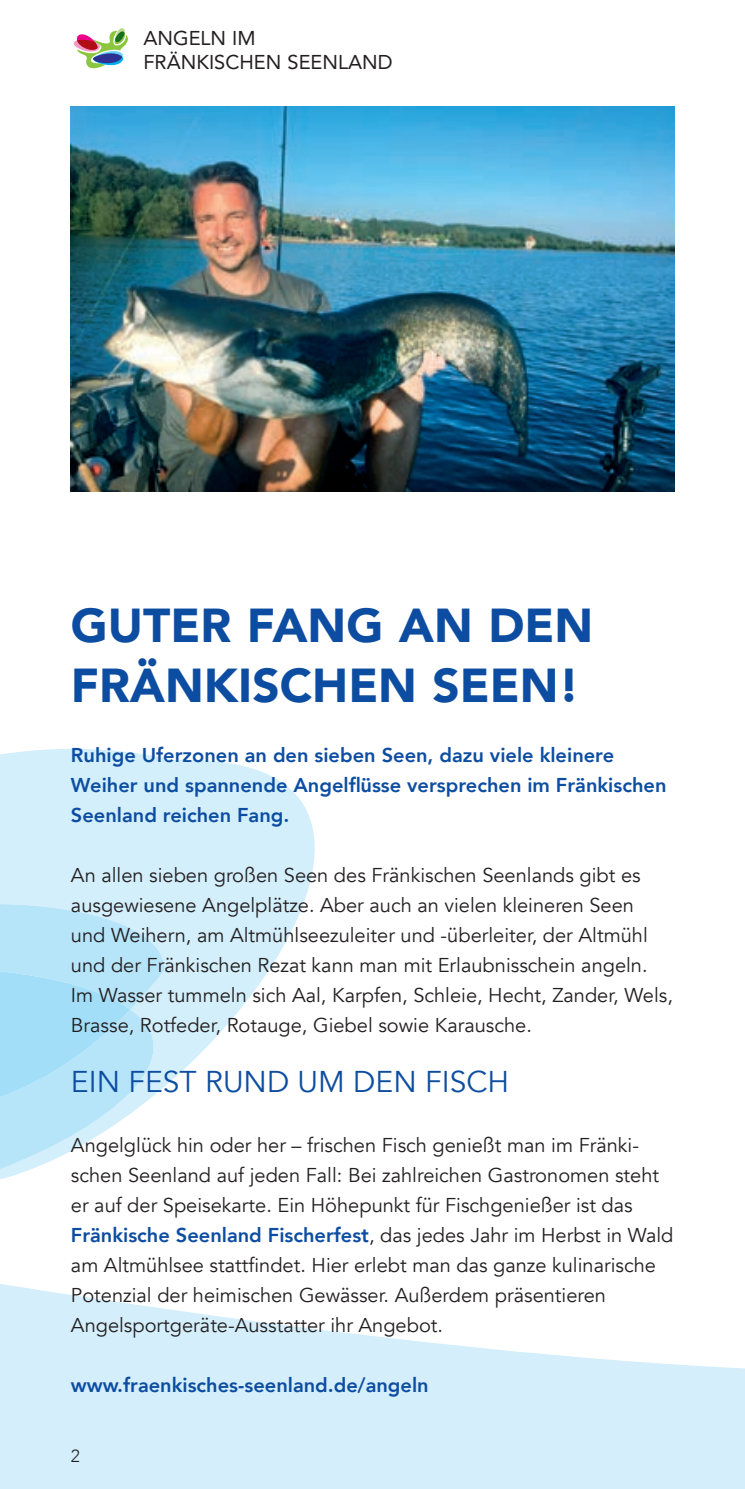
<style>
.page{position:relative;width:745px;height:1489px;background:#fff}
.page>*{position:absolute;margin:0;border:0;box-sizing:border-box;transform-origin:0 0}
.t1{font:900 47.5px/60px "Avenir";color:#0d4da1}
.t2{font:30px "Avenir";color:#0d4da1}
.t3{font:20px/30px "Avenir";color:#231f20}
.t4{font:800 20px/30px "Avenir";color:#0d4da1}
.t5{font:20px/24px "Avenir";color:#231f20}
.t6{font:300 17.5px "Avenir";color:#231f20}
.s1{font-weight:800;color:#0d4da1}
</style>
<div class="page">
<svg style="left:74px;top:28px;width:54px;height:40px"></svg>
<svg style="left:0;top:1284px;width:744px;height:204px;fill:#d4effb"></svg>
<svg style="left:0;top:749px;width:315px;height:430px;fill:#d3effb"></svg>
<svg style="left:0;top:904px;width:189px;height:265px"></svg>
<svg style="left:0;top:971px;width:130px;height:126px;background:#aae0f8"></svg>
<img style="left:71px;top:106px;width:602px;height:385px">
<p class="t5" style="left:143px;top:26px;width:250px">ANGELN IM<br>FRÄNKISCHEN SEENLAND</p>
<h1 class="t1" style="left:71px;top:594px;width:523px">GUTER FANG AN DEN<br>FRÄNKISCHEN SEEN!</h1>
<p class="t4" style="left:71px;top:739px;width:596px">Ruhige Uferzonen an den sieben Seen, dazu viele kleinere<br>Weiher und spannende Angelflüsse versprechen im Fränkischen<br>Seenland reichen Fang.</p>
<p class="t3" style="left:71px;top:860px;width:603px">An allen sieben großen Seen des Fränkischen Seenlands gibt es ausgewiesene Angelplätze. Aber auch an vielen kleineren Seen und Weihern, am Altmühlseezuleiter und -überleiter, der Altmühl und der Fränkischen Rezat kann man mit Erlaubnisschein angeln.<br>Im Wasser tummeln sich Aal, Karpfen, Schleie, Hecht, Zander, Wels, Brasse, Rotfeder, Rotauge, Giebel sowie Karausche.</p>
<h2 class="t2" style="left:71px;top:1063px;width:439px">EIN FEST RUND UM DEN FISCH</h2>
<p class="t3" style="left:71px;top:1130px;width:603px">Angelglück hin oder her – frischen Fisch genießt man im Fränki&shy;schen Seenland auf jeden Fall: Bei zahlreichen Gastronomen steht er auf der Speisekarte. Ein Höhepunkt für Fischgenießer ist das <span class="s1">Fränkische Seenland Fischerfest</span>, das jedes Jahr im Herbst in Wald am Altmühlsee stattfindet. Hier erlebt man das ganze kulinarische Potenzial der heimischen Gewässer. Außerdem präsentieren Angelsportgeräte-Ausstatter ihr Angebot.</p>
<p class="t4" style="left:71px;top:1369px;width:359px">www.fraenkisches-seenland.de/angeln</p>
<p class="t6" style="left:71px;top:1445px;width:11px">2</p>
</div>
